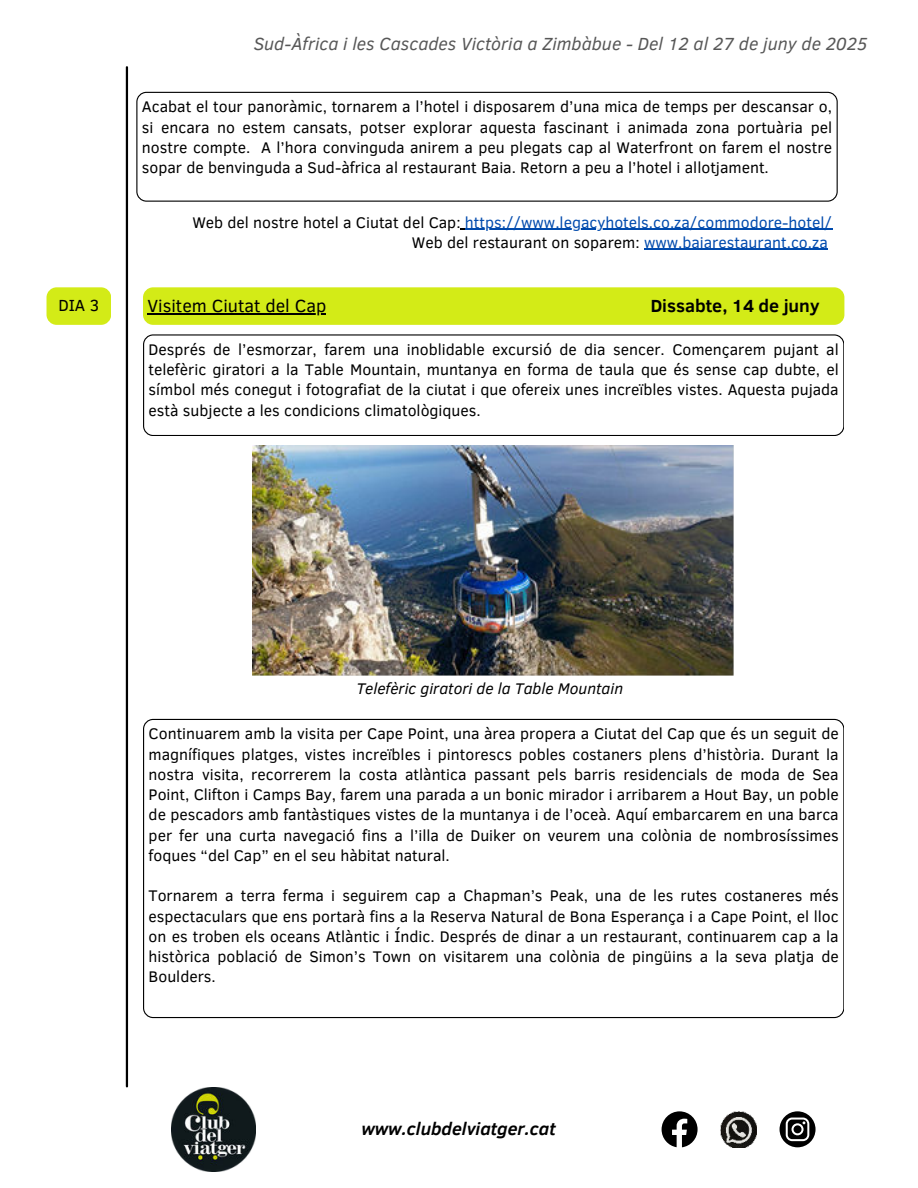
<style>
.page{position:relative;width:918px;height:1188px;background:#fff}
.page>*{position:absolute;margin:0;border:0;box-sizing:border-box;transform-origin:0 0}
.t1{font:italic 18px "Clear Sans";color:#575757}
.t2{font:italic 700 18px "Clear Sans";color:#000}
.t3{font:18px "Clear Sans";color:#000}
.t4{font:700 18px "Clear Sans";color:#000}
.t5{font:16.5px "Clear Sans";color:#000}
.t6{font:15.75px/20.2px "Clear Sans";color:#000;text-align:justify}
.t7{font:15.75px/20.2px "Clear Sans";color:#004aad;text-align:right}
.t8{font:italic 15.75px "Clear Sans";color:#000}
.s1{color:#000}
</style>
<div class="page">
<svg style="left:662px;top:1111px;width:36px;height:36px"></svg>
<svg style="left:780px;top:1111px;width:36px;height:36px"></svg>
<img style="left:721px;top:1111px;width:36px;height:36px">
<img style="left:172px;top:1088px;width:84px;height:84px">
<hr style="left:126px;top:67px;width:2px;height:1019px;background:#000">
<svg style="left:136px;top:92px;width:701px;height:110px"></svg>
<div style="left:143px;top:287px;width:701px;height:38px;background:#d3eb17;border-radius:10px"></div>
<hr style="left:148px;top:313px;width:178px;height:1px;background:#000">
<div style="left:47px;top:287px;width:64px;height:38px;background:#d3eb17;border-radius:10px"></div>
<svg style="left:143px;top:334px;width:701px;height:102px"></svg>
<svg style="left:460px;top:228px;width:373px;height:21px"></svg>
<hr style="left:465px;top:229px;width:367px;height:1px;background:#004aad">
<hr style="left:644px;top:249px;width:184px;height:1px;background:#004aad">
<img style="left:252px;top:445px;width:482px;height:231px">
<svg style="left:143px;top:719px;width:701px;height:299px"></svg>
<p class="t1" style="left:254px;top:32px;width:615px">Sud-Àfrica i les Cascades Victòria a Zimbàbue - Del 12 al 27 de juny de 2025</p>
<p class="t6" style="left:142px;top:97px;width:692px">Acabat el tour panoràmic, tornarem a l’hotel i disposarem d’una mica de temps per descansar o, si encara no estem cansats, potser explorar aquesta fascinant i animada zona portuària pel nostre compte. A l’hora convinguda anirem a peu plegats cap al Waterfront on farem el nostre sopar de benvinguda a Sud-àfrica al restaurant Baia. Retorn a peu a l’hotel i allotjament.</p>
<p class="t7" style="left:192px;top:212px;width:641px"><span class="s1">Web del nostre hotel a Ciutat del Cap:</span> https://www.legacyhotels.co.za/commodore-hotel/<br><span class="s1">Web del restaurant on soparem:</span> www.baiarestaurant.co.za</p>
<p class="t5" style="left:58px;top:294px;width:42px">DIA 3</p>
<p class="t3" style="left:148px;top:294px;width:180px">Visitem Ciutat del Cap</p>
<p class="t4" style="left:651px;top:293px;width:170px">Dissabte, 14 de juny</p>
<p class="t6" style="left:149px;top:339px;width:692px">Després de l’esmorzar, farem una inoblidable excursió de dia sencer. Començarem pujant al telefèric giratori a la Table Mountain, muntanya en forma de taula que és sense cap dubte, el símbol més conegut i fotografiat de la ciutat i que ofereix unes increïbles vistes. Aquesta pujada està subjecte a les condicions climatològiques.</p>
<p class="t8" style="left:356px;top:678px;width:268px">Telefèric giratori de la Table Mountain</p>
<p class="t6" style="left:149px;top:724px;width:692px">Continuarem amb la visita per Cape Point, una àrea propera a Ciutat del Cap que és un seguit de magnífiques platges, vistes increïbles i pintorescs pobles costaners plens d’història. Durant la nostra visita, recorrerem la costa atlàntica passant pels barris residencials de moda de Sea Point, Clifton i Camps Bay, farem una parada a un bonic mirador i arribarem a Hout Bay, un poble de pescadors amb fantàstiques vistes de la muntanya i de l’oceà. Aquí embarcarem en una barca per fer una curta navegació fins a l’illa de Duiker on veurem una colònia de nombrosíssimes foques “del Cap” en el seu hàbitat natural.</p>
<p class="t6" style="left:149px;top:886px;width:692px">Tornarem a terra ferma i seguirem cap a Chapman’s Peak, una de les rutes costaneres més espectaculars que ens portarà fins a la Reserva Natural de Bona Esperança i a Cape Point, el lloc on es troben els oceans Atlàntic i Índic. Després de dinar a un restaurant, continuarem cap a la històrica població de Simon’s Town on visitarem una colònia de pingüins a la seva platja de Boulders.</p>
<p class="t2" style="left:361px;top:1116px;width:196px">www.clubdelviatger.cat</p>
</div>
